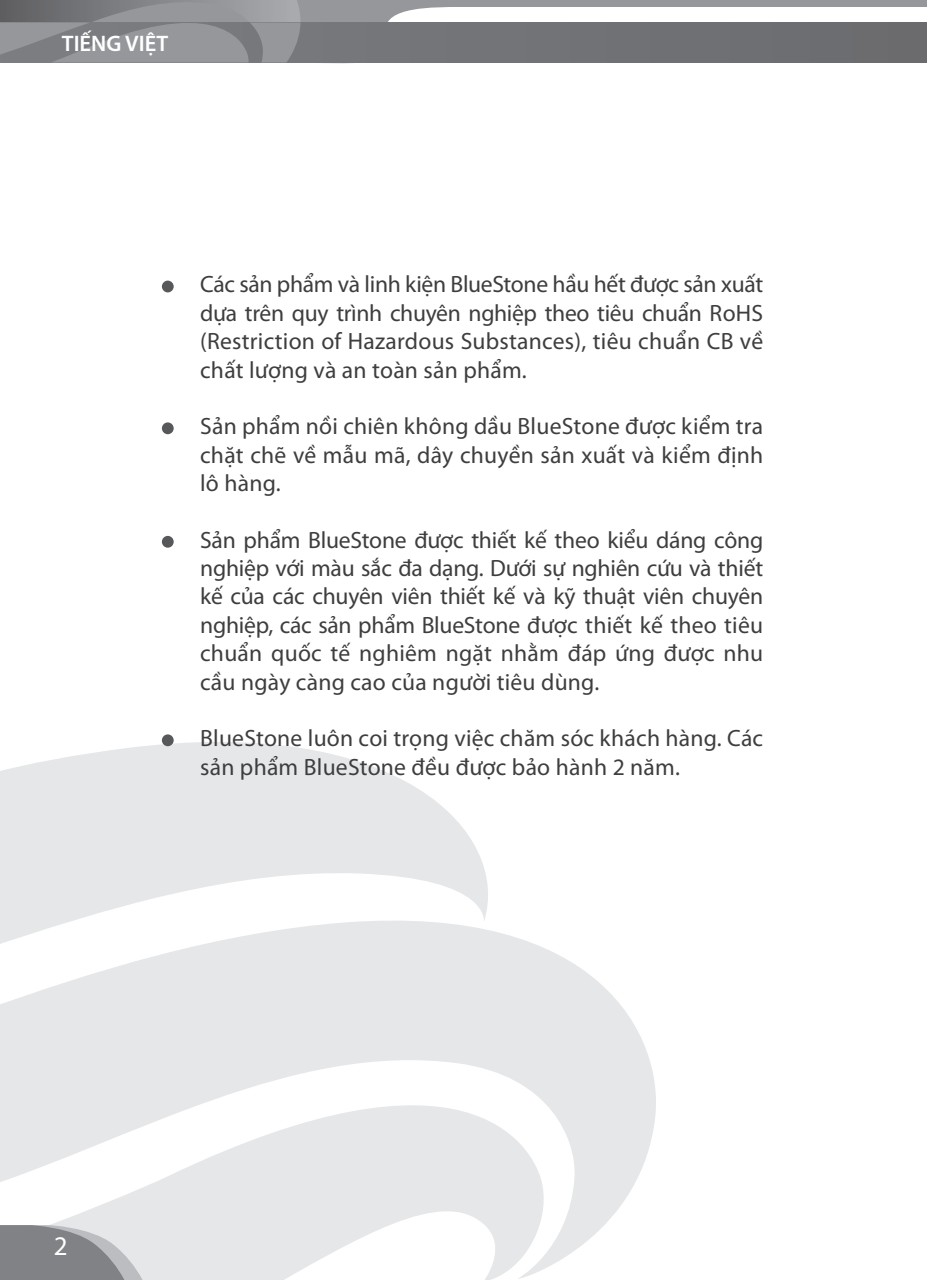
<style>
.page{position:relative;width:927px;height:1280px;background:#fff}
.page>*{position:absolute;margin:0;border:0;box-sizing:border-box;transform-origin:0 0}
.t1{font:27px "Myriad Pro";color:#fff}
.t2{font:23.62px/28.3px "Myriad Pro";letter-spacing:.01em;color:#3e3e3f;text-align:justify}
.t3{font:600 22.5px "Myriad Pro";color:#fff}
</style>
<div class="page">
<svg style="left:0;top:734px;width:656px;height:545px;fill:#e6e7e9"></svg>
<div style="left:162px;top:280px;width:12px;height:12px;background:#57585a;border-radius:50%"></div>
<div style="left:162px;top:422px;width:12px;height:12px;background:#57585a;border-radius:50%"></div>
<div style="left:162px;top:536px;width:12px;height:11px;background:#57585a;border-radius:50%"></div>
<div style="left:162px;top:734px;width:12px;height:12px;background:#57585a;border-radius:50%"></div>
<svg style="left:301px;top:0;width:626px;height:64px"></svg>
<div style="left:0;top:23px;width:927px;height:40px;background:#707174"></div>
<svg style="left:0;top:0;width:301px;height:63px"></svg>
<svg style="left:0;top:1225px;width:150px;height:54px"></svg>
<p class="t3" style="left:62px;top:29px;width:108px">TIẾNG VIỆT</p>
<p class="t2" style="left:200px;top:270px;width:564px">Các sản phẩm và linh kiện BlueStone hầu hết được sản xuất dựa trên quy trình chuyên nghiệp theo tiêu chuẩn RoHS (Restriction of Hazardous Substances), tiêu chuẩn CB về chất lượng và an toàn sản phẩm.</p>
<p class="t2" style="left:200px;top:412px;width:564px">Sản phẩm nồi chiên không dầu BlueStone được kiểm tra chặt chẽ về mẫu mã, dây chuyền sản xuất và kiểm định lô hàng.</p>
<p class="t2" style="left:200px;top:525px;width:564px">Sản phẩm BlueStone được thiết kế theo kiểu dáng công nghiệp với màu sắc đa dạng. Dưới sự nghiên cứu và thiết kế của các chuyên viên thiết kế và kỹ thuật viên chuyên nghiệp, các sản phẩm BlueStone được thiết kế theo tiêu chuẩn quốc tế nghiêm ngặt nhằm đáp ứng được nhu cầu ngày càng cao của người tiêu dùng.</p>
<p class="t2" style="left:200px;top:723px;width:564px">BlueStone luôn coi trọng việc chăm sóc khách hàng. Các sản phẩm BlueStone đều được bảo hành 2 năm.</p>
<p class="t1" style="left:54px;top:1229px;width:15px">2</p>
</div>
